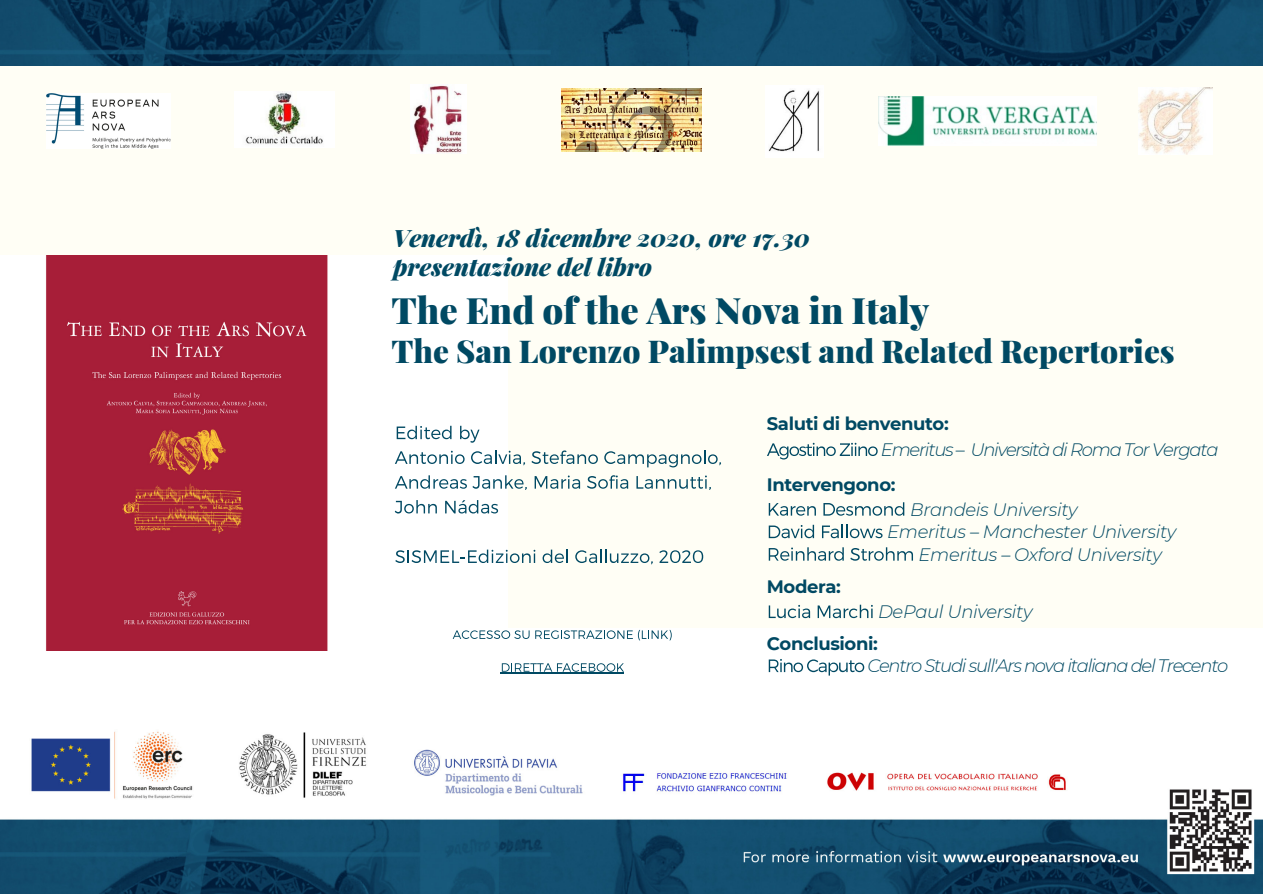
<style>
.page{position:relative;width:1263px;height:894px;background:#fff}
.page>*{position:absolute;margin:0;border:0;box-sizing:border-box;transform-origin:0 0}
.t1{font:900 36.45px "Playfair Display";color:#004963}
.t2{font:900 31.5px "Playfair Display";color:#004963}
.t3{font:italic 900 24px/29.2px "Playfair Display";color:#004963}
.t4{font:italic 300 18px "Montserrat";letter-spacing:-.02em;color:#004963}
.t5{font:italic 300 18px "Montserrat";letter-spacing:-.07em;color:#004963}
.t6{font:700 18px "Montserrat";letter-spacing:-.02em;color:#004963}
</style>
<div class="page">
<img style="left:0;top:640px;width:1263px;height:253px">
<div style="left:0;top:0;width:1263px;height:293px;background:#fffef5"></div>
<img style="left:0;top:0;width:1263px;height:65px">
<img style="left:1138px;top:88px;width:75px;height:66px">
<img style="left:878px;top:96px;width:218px;height:50px">
<img style="left:768px;top:90px;width:51px;height:62px">
<img style="left:414px;top:85px;width:48px;height:68px">
<img style="left:245px;top:91px;width:78px;height:53px">
<img style="left:47px;top:93px;width:123px;height:55px">
<div style="left:0;top:216px;width:1263px;height:411px;background:#fffef5"></div>
<img style="left:0;top:255px;width:507px;height:395px">
<svg style="left:453px;top:629px;width:219px;height:11px"></svg>
<hr style="left:501px;top:672px;width:123px;height:1px;background:#004963">
<svg style="left:502px;top:663px;width:122px;height:8px"></svg>
<svg style="left:767px;top:442px;width:111px;height:17px"></svg>
<svg style="left:769px;top:503px;width:47px;height:12px"></svg>
<svg style="left:823px;top:502px;width:81px;height:13px"></svg>
<svg style="left:769px;top:524px;width:45px;height:14px"></svg>
<svg style="left:822px;top:524px;width:60px;height:14px"></svg>
<svg style="left:769px;top:547px;width:75px;height:13px"></svg>
<svg style="left:850px;top:547px;width:63px;height:13px"></svg>
<svg style="left:769px;top:604px;width:41px;height:14px"></svg>
<svg style="left:818px;top:604px;width:55px;height:14px"></svg>
<svg style="left:769px;top:658px;width:95px;height:17px"></svg>
<svg style="left:397px;top:425px;width:54px;height:14px"></svg>
<svg style="left:460px;top:425px;width:19px;height:17px"></svg>
<svg style="left:395px;top:450px;width:70px;height:14px"></svg>
<svg style="left:471px;top:450px;width:54px;height:15px"></svg>
<svg style="left:531px;top:450px;width:67px;height:14px"></svg>
<svg style="left:604px;top:450px;width:117px;height:17px"></svg>
<svg style="left:395px;top:475px;width:132px;height:15px"></svg>
<svg style="left:535px;top:475px;width:45px;height:13px"></svg>
<svg style="left:587px;top:475px;width:41px;height:13px"></svg>
<svg style="left:636px;top:475px;width:75px;height:15px"></svg>
<svg style="left:395px;top:500px;width:42px;height:13px"></svg>
<svg style="left:445px;top:500px;width:53px;height:13px"></svg>
<svg style="left:395px;top:549px;width:140px;height:14px"></svg>
<svg style="left:543px;top:549px;width:25px;height:14px"></svg>
<svg style="left:575px;top:549px;width:78px;height:15px"></svg>
<svg style="left:659px;top:550px;width:44px;height:13px"></svg>
<img style="left:561px;top:89px;width:141px;height:63px">
<h3 class="t3" style="left:393px;top:222px;width:418px">Venerdì, 18 dicembre 2020, ore 17.30 presentazione del libro</h3>
<h1 class="t1" style="left:391px;top:284px;width:539px">The End of the Ars Nova in Italy</h1>
<h2 class="t2" style="left:391px;top:329px;width:785px">The San Lorenzo Palimpsest and Related Repertories</h2>
<p class="t6" style="left:767px;top:412px;width:183px">Saluti di benvenuto:</p>
<p class="t5" style="left:881px;top:438px;width:339px">Emeritus – Università di Roma Tor Vergata</p>
<p class="t6" style="left:767px;top:473px;width:130px">Intervengono:</p>
<p class="t4" style="left:910px;top:498px;width:169px">Brandeis University</p>
<p class="t4" style="left:887px;top:520px;width:291px">Emeritus – Manchester University</p>
<p class="t4" style="left:919px;top:543px;width:245px">Emeritus – Oxford University</p>
<p class="t6" style="left:767px;top:575px;width:76px">Modera:</p>
<p class="t4" style="left:878px;top:600px;width:156px">DePaul University</p>
<p class="t6" style="left:767px;top:632px;width:112px">Conclusioni:</p>
<p class="t5" style="left:867px;top:654px;width:362px">Centro Studi sull'Ars nova italiana del Trecento</p>
</div>
